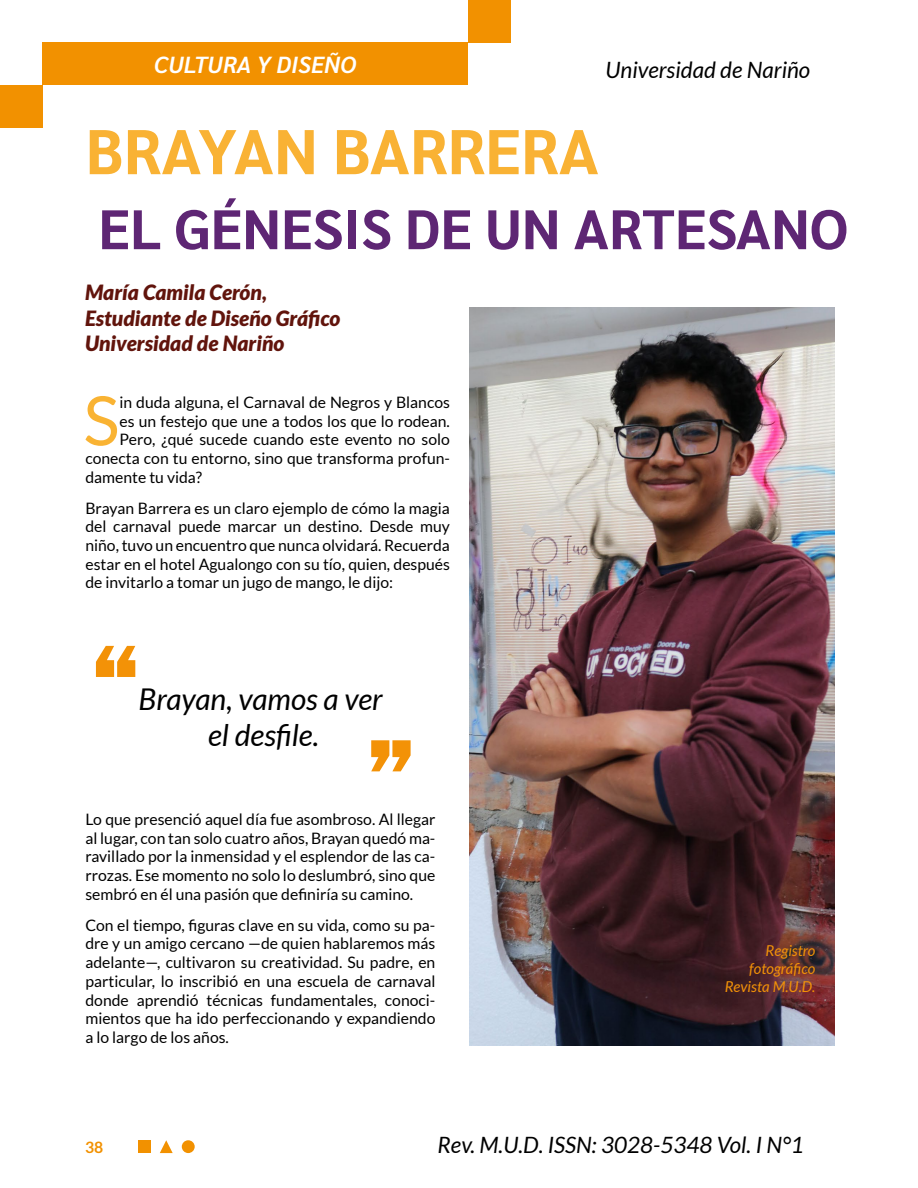
<style>
.page{position:relative;width:918px;height:1188px;background:#fff}
.page>*{position:absolute;margin:0;border:0;box-sizing:border-box;transform-origin:0 0}
.t1{font:68.1px "Lato";color:#f9b333}
.t2{font:700 63px "Sarabun";color:#f9b234}
.t3{font:700 55.5px "Sarabun";color:#5e2674}
.t4{font:italic 30px/36px "Lato";color:#000;text-align:center}
.t5{font:italic 600 23.25px "Sarabun";color:#fff}
.t6{font:italic 22.5px "Lato";color:#000}
.t7{font:italic 900 21px/25.2px "Lato";color:#61140c}
.t8{font:15.75px/18.8px "Lato";color:#000;text-align:justify}
.t9{font:700 15.75px "Lato";color:#f29100}
.t10{font:italic 15px/18px "Lato";color:#f29207;text-align:right}
</style>
<div class="page">
<img style="left:469px;top:307px;width:365px;height:739px">
<svg style="left:96px;top:646px;width:39px;height:31px"></svg>
<svg style="left:371px;top:740px;width:40px;height:31px"></svg>
<div style="left:468px;top:0;width:42px;height:43px;background:#f29100"></div>
<div style="left:43px;top:43px;width:425px;height:42px;background:#f29100"></div>
<div style="left:0;top:85px;width:43px;height:43px;background:#f29100"></div>
<div style="left:138px;top:1140px;width:13px;height:13px;background:#f29100"></div>
<div style="left:182px;top:1140px;width:13px;height:13px;background:#f29100;border-radius:50%"></div>
<svg style="left:160px;top:1140px;width:13px;height:13px"></svg>
<h3 class="t5" style="left:154px;top:51px;width:204px">CULTURA Y DISEÑO</h3>
<h3 class="t6" style="left:606px;top:57px;width:206px">Universidad de Nariño</h3>
<h2 class="t2" style="left:85px;top:116px;width:515px">BRAYAN BARRERA</h2>
<h3 class="t3" style="left:98px;top:198px;width:751px">EL GÉNESIS DE UN ARTESANO</h3>
<h3 class="t7" style="left:85px;top:280px;width:257px">María Camila Cerón,<br>Estudiante de Diseño Gráfico<br>Universidad de Nariño</h3>
<h1 class="t1" style="left:83px;top:383px;width:38px">S</h1>
<p class="t8" style="left:120px;top:393px;width:332px">in duda alguna, el Carnaval de Negros y Blancos</p>
<p class="t8" style="left:120px;top:411px;width:332px">es un festejo que une a todos los que lo rodean.</p>
<p class="t8" style="left:120px;top:430px;width:332px">Pero, ¿qué sucede cuando este evento no solo</p>
<p class="t8" style="left:85px;top:449px;width:366px">conecta con tu entorno, sino que transforma profun-</p>
<p class="t8" style="left:85px;top:468px;width:118px">damente tu vida?</p>
<p class="t8" style="left:85px;top:498px;width:366px">Brayan Barrera es un claro ejemplo de cómo la magia del carnaval puede marcar un destino. Desde muy niño, tuvo un encuentro que nunca olvidará. Recuerda estar en el hotel Agualongo con su tío, quien, después de invitarlo a tomar un jugo de mango, le dijo:</p>
<h3 class="t4" style="left:139px;top:682px;width:246px">Brayan, vamos a ver el desfile.</h3>
<p class="t8" style="left:85px;top:810px;width:352px">Lo que presenció aquel día fue asombroso. Al llegar al lugar, con tan solo cuatro años, Brayan quedó ma&shy;ravillado por la inmensidad y el esplendor de las ca&shy;rrozas. Ese momento no solo lo deslumbró, sino que sembró en él una pasión que definiría su camino.</p>
<p class="t8" style="left:85px;top:915px;width:351px">Con el tiempo, figuras clave en su vida, como su pa&shy;dre y un amigo cercano —de quien hablaremos más adelante—, cultivaron su creatividad. Su padre, en particular, lo inscribió en una escuela de carnaval donde aprendió técnicas fundamentales, conoci&shy;mientos que ha ido perfeccionando y expandiendo a lo largo de los años.</p>
<p class="t10" style="left:725px;top:942px;width:92px">Registro fotográfico<br>Revista M.U.D.</p>
<p class="t9" style="left:85px;top:1138px;width:20px">38</p>
<h3 class="t6" style="left:438px;top:1133px;width:368px">Rev. M.U.D. ISSN: 3028-5348 Vol. I N°1</h3>
</div>
